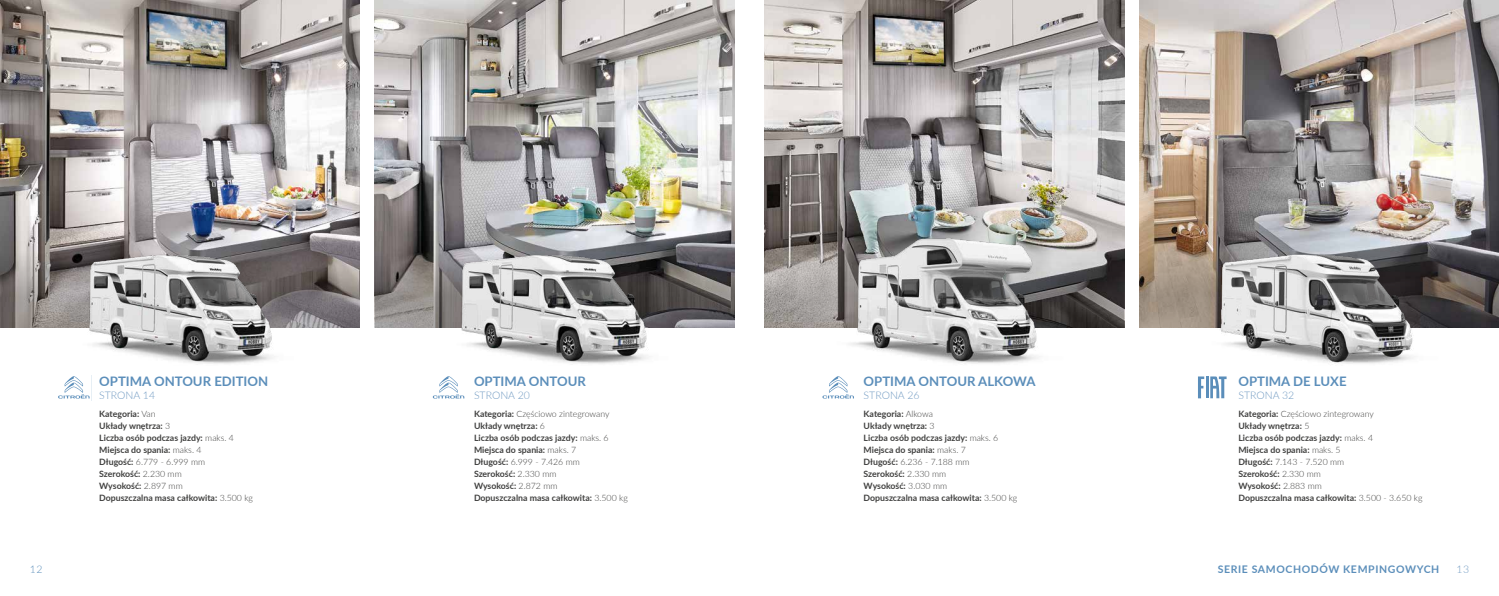
<style>
.page{position:relative;width:1499px;height:596px;background:#fff}
.page>*{position:absolute;margin:0;border:0;box-sizing:border-box;transform-origin:0 0}
.t1{font:700 13.12px "Lato";color:#5b8eba}
.t2{font:300 10.5px "Lato";color:#709ac2}
.t3{font:700 10.5px "Lato";letter-spacing:.06em;color:#5b8eba}
.t4{font:300 10.5px "Lato";color:#5b8eba}
.t5{font:700 8.75px/12px "Lato";color:#40403f}
.s1{font-weight:300}
</style>
<div class="page">
<img style="left:0;top:0;width:360px;height:226px">
<img style="left:375px;top:0;width:359px;height:226px">
<img style="left:1139px;top:0;width:359px;height:226px">
<img style="left:764px;top:0;width:360px;height:226px">
<svg style="left:0;top:226px;width:360px;height:101px;background:#918c8c"></svg>
<img style="left:1139px;top:226px;width:359px;height:101px">
<svg style="left:375px;top:226px;width:359px;height:101px;background:#7f7c7c"></svg>
<svg style="left:764px;top:226px;width:360px;height:101px;background:#888481"></svg>
<svg style="left:58px;top:381px;width:32px;height:18px"></svg>
<svg style="left:432px;top:381px;width:33px;height:18px"></svg>
<svg style="left:822px;top:382px;width:32px;height:17px"></svg>
<svg style="left:1198px;top:376px;width:27px;height:23px"></svg>
<hr style="left:1205px;top:376px;width:3px;height:22px;background:#5b8eba">
<img style="left:67px;top:234px;width:263px;height:148px">
<img style="left:442px;top:234px;width:262px;height:148px">
<img style="left:831px;top:234px;width:263px;height:148px">
<img style="left:1206px;top:234px;width:262px;height:148px">
<h1 class="t1" style="left:99px;top:371px;width:170px">OPTIMA ONTOUR EDITION</h1>
<p class="t2" style="left:99px;top:387px;width:57px">STRONA 14</p>
<p class="t5" style="left:99px;top:406px;width:155px">Kategoria: <span class="s1">Van<br></span>Układy wnętrza: <span class="s1">3<br></span>Liczba osób podczas jazdy: <span class="s1">maks. 4<br></span>Miejsca do spania: <span class="s1">maks. 4<br></span>Długość: <span class="s1">6.779 - 6.999 mm<br></span>Szerokość: <span class="s1">2.230 mm<br></span>Wysokość: <span class="s1">2.897 mm<br></span>Dopuszczalna masa całkowita: <span class="s1">3.500 kg</span></p>
<h1 class="t1" style="left:474px;top:371px;width:113px">OPTIMA ONTOUR</h1>
<p class="t2" style="left:474px;top:387px;width:57px">STRONA 20</p>
<p class="t5" style="left:474px;top:406px;width:155px">Kategoria: <span class="s1">Częściowo zintegrowany<br></span>Układy wnętrza: <span class="s1">6<br></span>Liczba osób podczas jazdy: <span class="s1">maks. 6<br></span>Miejsca do spania: <span class="s1">maks. 7<br></span>Długość: <span class="s1">6.999 - 7.426 mm<br></span>Szerokość: <span class="s1">2.330 mm<br></span>Wysokość: <span class="s1">2.872 mm<br></span>Dopuszczalna masa całkowita: <span class="s1">3.500 kg</span></p>
<h1 class="t1" style="left:863px;top:371px;width:173px">OPTIMA ONTOUR ALKOWA</h1>
<p class="t2" style="left:863px;top:387px;width:57px">STRONA 26</p>
<p class="t5" style="left:863px;top:406px;width:155px">Kategoria: <span class="s1">Alkowa<br></span>Układy wnętrza: <span class="s1">3<br></span>Liczba osób podczas jazdy: <span class="s1">maks. 6<br></span>Miejsca do spania: <span class="s1">maks. 7<br></span>Długość: <span class="s1">6.236 - 7.188 mm<br></span>Szerokość: <span class="s1">2.330 mm<br></span>Wysokość: <span class="s1">3.030 mm<br></span>Dopuszczalna masa całkowita: <span class="s1">3.500 kg</span></p>
<h1 class="t1" style="left:1238px;top:371px;width:110px">OPTIMA DE LUXE</h1>
<p class="t2" style="left:1238px;top:387px;width:57px">STRONA 32</p>
<p class="t5" style="left:1238px;top:406px;width:186px">Kategoria: <span class="s1">Częściowo zintegrowany<br></span>Układy wnętrza: <span class="s1">5<br></span>Liczba osób podczas jazdy: <span class="s1">maks. 4<br></span>Miejsca do spania: <span class="s1">maks. 5<br></span>Długość: <span class="s1">7.143 - 7.520 mm<br></span>Szerokość: <span class="s1">2.330 mm<br></span>Wysokość: <span class="s1">2.883 mm<br></span>Dopuszczalna masa całkowita: <span class="s1">3.500 - 3.650 kg</span></p>
<p class="t3" style="left:1217px;top:561px;width:223px">SERIE SAMOCHODÓW KEMPINGOWYCH</p>
<p class="t4" style="left:30px;top:562px;width:14px">12</p>
<p class="t2" style="left:1456px;top:562px;width:14px">13</p>
</div>
